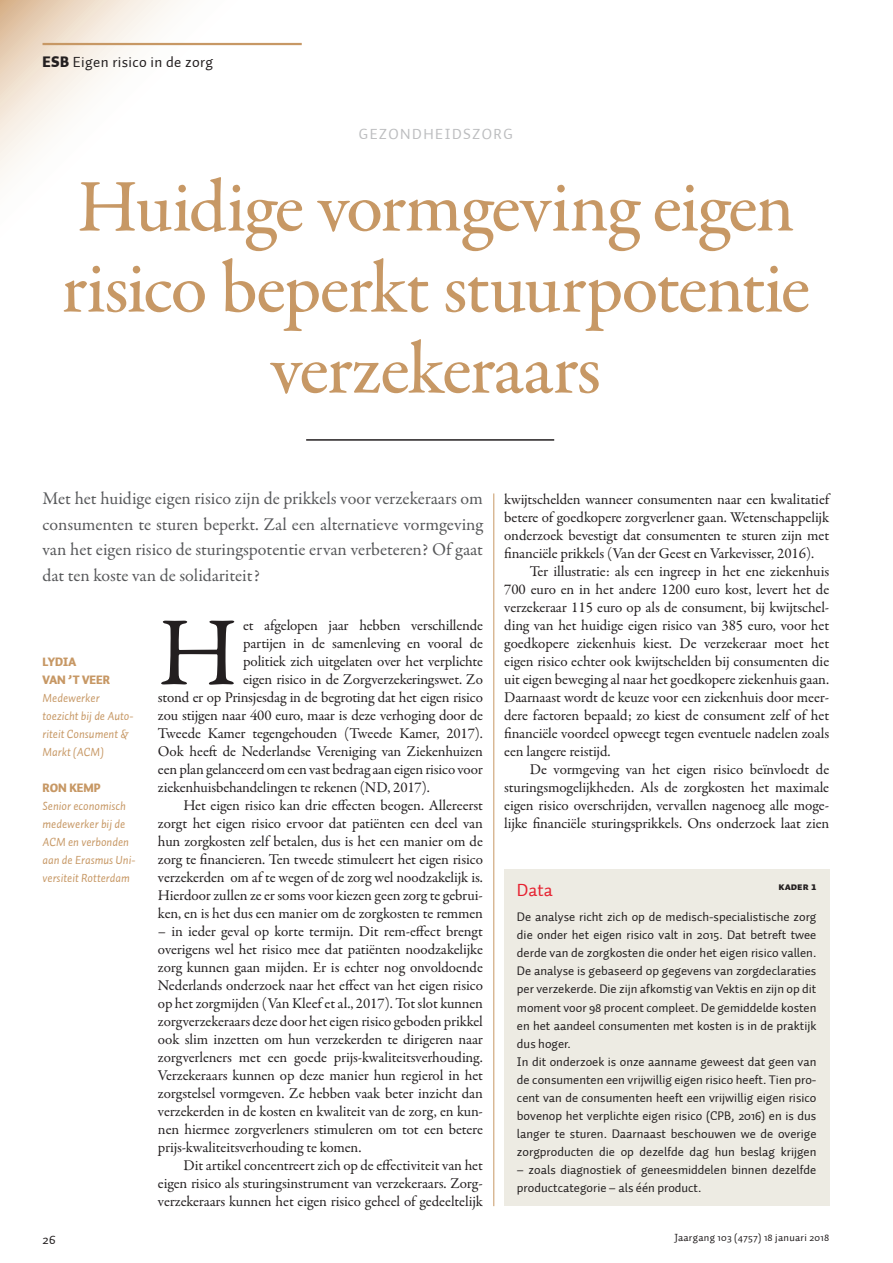
<style>
.page{position:relative;width:893px;height:1263px;background:#fff}
.page>*{position:absolute;margin:0;border:0;box-sizing:border-box;transform-origin:0 0}
.PLAT_Initiaal_4r{font:98.4px "Garamond Premr Pro";color:#231f20}
.KP01_50pt{font:500 75px/81px "Garamond Premr Pro";letter-spacing:-.02em;color:#c79865;text-align:center}
.INTR_Intro{font:18px/25.5px "Garamond Premr Pro";color:#57585a;text-align:justify}
.KDK1_FiguurKop{font:18px "Auto 1";color:#e62130}
.PLAT_VervolgAlinea{font:15px/18px "Garamond Premr Pro";letter-spacing:-.005em;color:#231f20;text-align:justify}
.PLAT_Initiaal_4r-2{font:15px "Garamond Premr Pro";letter-spacing:-.01em;color:#231f20}
.DIVE_ESBRubriek{font:15px "Auto 1";letter-spacing:.025em;color:#231f20}
.DIVE_Rubriek{font:15px "Auto 1";letter-spacing:.1em;color:#bcbdbf}
.t1{font:13.5px "Auto 1";color:#231f20}
.KDPT_KaderTekst{font:12.75px/18px "Auto 1";color:#231f20;text-align:justify}
.AUIN_AuteurVermeldin{font:italic 12px/18px "Auto 1";color:#c79865}
.AUTR_AuteurNaamLinks{font:900 12px "Auto 1";color:#c79865}
.t2{font:10.5px "Auto 1";letter-spacing:.025em;color:#231f20}
.KDK2_Figuurnummer{font:10.5px "Auto 1 Black Sm Cp";color:#231f20}
.s1{font-weight:900}
</style>
<div class="page">
<svg style="left:0;top:0;width:251px;height:178px"></svg>
<hr style="left:43px;top:43px;width:259px;height:2px;background:#c79865">
<hr style="left:494px;top:493px;width:1px;height:713px;background:#c79865">
<hr style="left:306px;top:439px;width:248px;height:2px;background:#231f20">
<div style="left:504px;top:869px;width:325px;height:337px;background:#edebe3"></div>
<p class="DIVE_ESBRubriek" style="left:43px;top:53px;width:172px"><span class="s1">ESB</span> Eigen risico in de zorg</p>
<p class="DIVE_Rubriek" style="left:359px;top:125px;width:156px">GEZONDHEIDSZORG</p>
<p class="KP01_50pt" style="left:61px;top:168px;width:751px">Huidige vormgeving eigen risico beperkt stuurpotentie verzekeraars</p>
<p class="INTR_Intro" style="left:43px;top:486px;width:442px">Met het huidige eigen risico zijn de prikkels voor verzekeraars om consumenten te sturen beperkt. Zal een alternatieve vormgeving van het eigen risico de sturingspotentie ervan verbeteren? Of gaat dat ten koste van de solidariteit?</p>
<p class="AUTR_AuteurNaamLinks" style="left:43px;top:654px;width:35px">LYDIA</p>
<p class="AUTR_AuteurNaamLinks" style="left:43px;top:672px;width:69px">VAN ’T VEER</p>
<p class="AUIN_AuteurVermeldin" style="left:43px;top:689px;width:93px">Medewerker toezicht bij de Auto&shy;riteit Consument &amp;<br>Markt (ACM)</p>
<p class="AUTR_AuteurNaamLinks" style="left:43px;top:780px;width:60px">RON KEMP</p>
<p class="AUIN_AuteurVermeldin" style="left:43px;top:797px;width:94px">Senior economisch medewerker bij de<br>ACM en verbonden aan de Erasmus Uni&shy;versiteit Rotterdam</p>
<p class="PLAT_Initiaal_4r" style="left:158px;top:594px;width:82px">H</p>
<p class="PLAT_Initiaal_4r-2" style="left:243px;top:616px;width:241px">et afgelopen jaar hebben verschillende</p>
<p class="PLAT_Initiaal_4r-2" style="left:243px;top:634px;width:241px">partijen in de samenleving en vooral de</p>
<p class="PLAT_Initiaal_4r-2" style="left:243px;top:652px;width:241px">politiek zich uitgelaten over het verplichte</p>
<p class="PLAT_Initiaal_4r-2" style="left:243px;top:670px;width:241px">eigen risico in de Zorgverzekeringswet. Zo</p>
<p class="PLAT_Initiaal_4r-2" style="left:158px;top:688px;width:326px">stond er op Prinsjesdag in de begroting dat het eigen risico</p>
<p class="PLAT_Initiaal_4r-2" style="left:158px;top:706px;width:326px">zou stijgen naar 400 euro, maar is deze verhoging door de</p>
<p class="PLAT_Initiaal_4r-2" style="left:158px;top:724px;width:326px">Tweede Kamer tegengehouden (Tweede Kamer, 2017).</p>
<p class="PLAT_Initiaal_4r-2" style="left:158px;top:742px;width:326px">Ook heeft de Nederlandse Vereniging van Ziekenhuizen</p>
<p class="PLAT_Initiaal_4r-2" style="left:158px;top:760px;width:326px">een plan gelanceerd om een vast bedrag aan eigen risico voor</p>
<p class="PLAT_Initiaal_4r-2" style="left:158px;top:778px;width:273px">ziekenhuisbehandelingen te rekenen (ND, 2017).</p>
<p class="PLAT_VervolgAlinea" style="left:158px;top:797px;width:327px;text-indent:26px">Het eigen risico kan drie effecten beogen. Allereerst zorgt het eigen risico ervoor dat patiënten een deel van hun zorgkosten zelf betalen, dus is het een manier om de zorg te financieren. Ten tweede stimuleert het eigen risico verzekerden om af te wegen of de zorg wel noodzakelijk is.<br>Hierdoor zullen ze er soms voor kiezen geen zorg te gebrui&shy;ken, en is het dus een manier om de zorgkosten te remmen</p>
<p class="PLAT_VervolgAlinea" style="left:158px;top:923px;width:327px">– in ieder geval op korte termijn. Dit rem-effect brengt overigens wel het risico mee dat patiënten noodzakelijke zorg kunnen gaan mijden. Er is echter nog onvoldoende Nederlands onderzoek naar het effect van het eigen risico op het zorgmijden (Van Kleef et al., 2017). Tot slot kunnen zorgverzekeraars deze door het eigen risico geboden prikkel ook slim inzetten om hun verzekerden te dirigeren naar zorgverleners met een goede prijs-kwaliteitsverhouding.<br>Verzekeraars kunnen op deze manier hun regierol in het zorgstelsel vormgeven. Ze hebben vaak beter inzicht dan verzekerden in de kosten en kwaliteit van de zorg, en kun&shy;nen hiermee zorgverleners stimuleren om tot een betere prijs-kwaliteitsverhouding te komen.</p>
<p class="PLAT_VervolgAlinea" style="left:158px;top:1157px;width:327px;text-indent:26px">Dit artikel concentreert zich op de effectiviteit van het eigen risico als sturingsinstrument van verzekeraars. Zorg&shy;verzekeraars kunnen het eigen risico geheel of gedeeltelijk</p>
<p class="PLAT_VervolgAlinea" style="left:504px;top:491px;width:327px">kwijtschelden wanneer consumenten naar een kwalitatief betere of goedkopere zorgverlener gaan. Wetenschappelijk onderzoek bevestigt dat consumenten te sturen zijn met financiële prikkels (Van der Geest en Varkevisser, 2016).</p>
<p class="PLAT_VervolgAlinea" style="left:504px;top:563px;width:327px;text-indent:26px">Ter illustratie: als een ingreep in het ene ziekenhuis 700 euro en in het andere 1200 euro kost, levert het de verzekeraar 115 euro op als de consument, bij kwijtschel&shy;ding van het huidige eigen risico van 385 euro, voor het goedkopere ziekenhuis kiest. De verzekeraar moet het eigen risico echter ook kwijtschelden bij consumenten die uit eigen beweging al naar het goedkopere ziekenhuis gaan.<br>Daarnaast wordt de keuze voor een ziekenhuis door meer&shy;dere factoren bepaald; zo kiest de consument zelf of het financiële voordeel opweegt tegen eventuele nadelen zoals een langere reistijd.</p>
<p class="PLAT_VervolgAlinea" style="left:504px;top:761px;width:326px;text-indent:26px">De vormgeving van het eigen risico beïnvloedt de sturingsmogelijkheden. Als de zorgkosten het maximale eigen risico overschrijden, vervallen nagenoeg alle moge&shy;lijke financiële sturingsprikkels. Ons onderzoek laat zien</p>
<p class="KDK1_FiguurKop" style="left:517px;top:878px;width:37px">Data</p>
<p class="KDK2_Figuurnummer" style="left:778px;top:880px;width:39px">KADER 1</p>
<p class="KDPT_KaderTekst" style="left:517px;top:908px;width:301px">De analyse richt zich op de medisch-specialistische zorg die onder het eigen risico valt in 2015. Dat betreft twee derde van de zorgkosten die onder het eigen risico vallen.<br>De analyse is gebaseerd op gegevens van zorgdeclaraties per verzekerde. Die zijn afkomstig van Vektis en zijn op dit moment voor 98 procent compleet. De gemiddelde kosten en het aandeel consumenten met kosten is in de praktijk dus hoger.</p>
<p class="KDPT_KaderTekst" style="left:517px;top:1052px;width:301px">In dit onderzoek is onze aanname geweest dat geen van de consumenten een vrijwillig eigen risico heeft. Tien pro&shy;cent van de consumenten heeft een vrijwillig eigen risico bovenop het verplichte eigen risico (CPB, 2016) en is dus langer te sturen. Daarnaast beschouwen we de overige zorgproducten die op dezelfde dag hun beslag krijgen</p>
<p class="KDPT_KaderTekst" style="left:517px;top:1160px;width:301px">– zoals diagnostiek of geneesmiddelen binnen dezelfde productcategorie – als één product.</p>
<p class="t1" style="left:43px;top:1231px;width:15px">26</p>
<p class="t2" style="left:674px;top:1231px;width:156px">Jaargang 103 (4757) 18 januari 2018</p>
</div>
